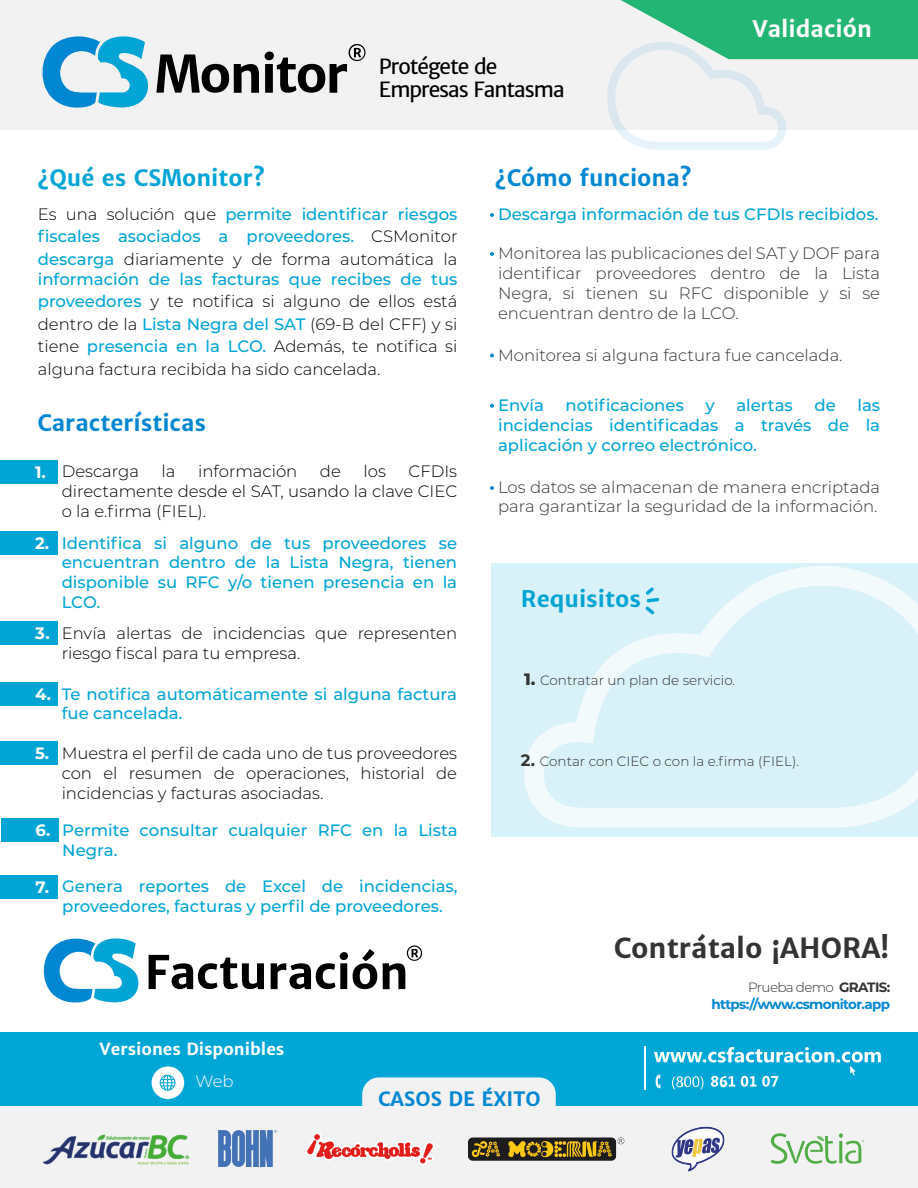
<style>
.page{position:relative;width:918px;height:1188px;background:#fff}
.page>*{position:absolute;margin:0;border:0;box-sizing:border-box;transform-origin:0 0}
.t1{font:700 27.45px "Merriweather Sans";color:#333}
.t2{font:700 22.5px "Merriweather Sans";color:#0187d2}
.t3{font:700 22.5px "Merriweather Sans";color:#00a5d5}
.t4{font:700 22.5px "Merriweather Sans";color:#fff}
.t5{font:21px/23.4px "Merriweather Sans";letter-spacing:-.045em;color:#000}
.t6{font:700 19.5px "Merriweather Sans";color:#0187d2}
.t7{font:500 16.5px/19.8px "Montserrat";color:#00a5d5;text-align:justify}
.t8{font:300 16.5px/19.8px "Montserrat";color:#000;text-align:justify}
.t9{font:300 16.5px/19.8px "Montserrat";color:#333}
.t10{font:700 16.5px "Merriweather Sans";color:#fff}
.t11{font:700 16.5px "Montserrat";color:#fff}
.t12{font:300 16.5px "Montserrat";color:#fff}
.t13{font:300 13.5px "Montserrat";color:#333}
.t14{font:700 13.5px/16.5px "Montserrat";letter-spacing:-.045em;color:#0187d2;text-align:right}
.s1{font-weight:300;color:#000}
.s2{font-weight:500;color:#00a5d5}
.s3{font-weight:800;font-size:16.5px}
.s4{font-weight:700;font-size:16.5px}
.s5{font-weight:300;color:#333}
.s6{color:#333}
</style>
<div class="page">
<div style="left:491px;top:564px;width:427px;height:273px;background:#d9f1f8"></div>
<div style="left:0;top:0;width:918px;height:130px;background:#f2f2f2"></div>
<svg style="left:524px;top:563px;width:394px;height:264px"></svg>
<svg style="left:607px;top:0;width:311px;height:150px"></svg>
<div style="left:0;top:460px;width:58px;height:24px;background:#00a5d5"></div>
<div style="left:0;top:531px;width:58px;height:24px;background:#00a5d5"></div>
<div style="left:0;top:622px;width:58px;height:23px;background:#00a5d5"></div>
<div style="left:0;top:682px;width:58px;height:24px;background:#00a5d5"></div>
<div style="left:0;top:742px;width:58px;height:23px;background:#00a5d5"></div>
<div style="left:1px;top:818px;width:58px;height:24px;background:#00a5d5"></div>
<div style="left:0;top:875px;width:58px;height:23px;background:#00a5d5"></div>
<svg style="left:490px;top:486px;width:4px;height:4px"></svg>
<svg style="left:490px;top:404px;width:4px;height:4px"></svg>
<svg style="left:490px;top:354px;width:4px;height:3px"></svg>
<svg style="left:490px;top:252px;width:4px;height:4px"></svg>
<svg style="left:490px;top:213px;width:4px;height:4px"></svg>
<svg style="left:645px;top:587px;width:14px;height:27px"></svg>
<svg style="left:43px;top:938px;width:95px;height:65px"></svg>
<svg style="left:149px;top:955px;width:115px;height:34px"></svg>
<svg style="left:271px;top:949px;width:106px;height:40px"></svg>
<svg style="left:383px;top:945px;width:39px;height:44px"></svg>
<div style="left:0;top:1033px;width:918px;height:73px;background:#00a6d6"></div>
<div style="left:0;top:1106px;width:918px;height:82px;background:#f2f2f2"></div>
<svg style="left:149px;top:1064px;width:37px;height:37px"></svg>
<div style="left:147px;top:1062px;width:42px;height:42px;border:4px solid #00a6d6;border-radius:50%"></div>
<svg style="left:160px;top:1075px;width:16px;height:16px"></svg>
<div style="left:362px;top:1077px;width:194px;height:51px;background:#f2f2f2;border-radius:17px"></div>
<hr style="left:645px;top:1046px;width:1px;height:44px;background:#fff">
<svg style="left:654px;top:1047px;width:227px;height:42px"></svg>
<img style="left:223px;top:1130px;width:54px;height:1px">
<svg style="left:42px;top:36px;width:106px;height:72px"></svg>
<svg style="left:156px;top:54px;width:103px;height:39px"></svg>
<svg style="left:265px;top:44px;width:100px;height:49px"></svg>
<img style="left:306px;top:1133px;width:128px;height:32px">
<img style="left:672px;top:1126px;width:53px;height:46px">
<img style="left:468px;top:1137px;width:156px;height:24px">
<img style="left:219px;top:1131px;width:58px;height:35px">
<img style="left:42px;top:1134px;width:148px;height:31px">
<img style="left:770px;top:1133px;width:95px;height:31px">
<p class="t5" style="left:379px;top:54px;width:187px">Protégete de<br>Empresas Fantasma</p>
<h2 class="t3" style="left:38px;top:164px;width:228px">¿Qué es CSMonitor?</h2>
<h2 class="t2" style="left:495px;top:164px;width:198px">¿Cómo funciona?</h2>
<h2 class="t4" style="left:753px;top:15px;width:121px">Validación</h2>
<p class="t7" style="left:38px;top:202px;width:421px;line-height:22.5px"><span class="s1">Es una solución que</span> permite identificar riesgos fiscales asociados a proveedores. <span class="s1">CSMonitor </span>descarga <span class="s1">diariamente y de forma automática la</span></p>
<p class="t8" style="left:38px;top:267px;width:421px;line-height:22.5px"><span class="s2">información de las facturas que recibes de tus proveedores</span> y te notifica si alguno de ellos está dentro de la <span class="s2">Lista Negra del SAT</span> (69-B del CFF) y si tiene <span class="s2">presencia en la LCO.</span> Además, te notifica si alguna factura recibida ha sido cancelada.</p>
<h2 class="t2" style="left:38px;top:409px;width:170px">Características</h2>
<p class="t8" style="left:62px;top:461px;width:79px">Descarga</p>
<p class="t8" style="left:162px;top:461px;width:15px">la</p>
<p class="t8" style="left:198px;top:461px;width:101px">información</p>
<p class="t8" style="left:320px;top:461px;width:22px">de</p>
<p class="t8" style="left:364px;top:461px;width:24px">los</p>
<p class="t8" style="left:62px;top:461px;width:397px;text-indent:347px">CFDIs directamente desde el SAT, usando la clave CIEC o la e.firma (FIEL).</p>
<p class="t11" style="left:35px;top:460px;width:12px">1.</p>
<p class="t11" style="left:35px;top:531px;width:16px">2.</p>
<p class="t7" style="left:62px;top:532px;width:397px">Identifica si alguno de tus proveedores se encuentran dentro de la Lista Negra, tienen disponible su RFC y/o tienen presencia en la LCO.</p>
<p class="t11" style="left:35px;top:622px;width:16px">3.</p>
<p class="t8" style="left:62px;top:623px;width:397px">Envía alertas de incidencias que representen riesgo fiscal para tu empresa.</p>
<p class="t11" style="left:35px;top:682px;width:18px">4.</p>
<p class="t7" style="left:62px;top:683px;width:397px">Te notifica automáticamente si alguna factura fue cancelada.</p>
<p class="t11" style="left:35px;top:742px;width:16px">5.</p>
<p class="t8" style="left:62px;top:743px;width:397px">Muestra el perfil de cada uno de tus proveedores con el resumen de operaciones, historial de incidencias y facturas asociadas.</p>
<p class="t11" style="left:36px;top:819px;width:16px">6.</p>
<p class="t7" style="left:62px;top:819px;width:397px">Permite consultar cualquier RFC en la Lista<br>Negra.</p>
<p class="t11" style="left:36px;top:875px;width:15px">7.</p>
<p class="t7" style="left:62px;top:876px;width:397px">Genera reportes de Excel de incidencias, proveedores, facturas y perfil de proveedores.</p>
<p class="t7" style="left:498px;top:203px;width:382px">Descarga información de tus CFDIs recibidos.</p>
<p class="t9" style="left:498px;top:243px;width:384px;text-align:justify">Monitorea las publicaciones del SAT y DOF para identificar proveedores dentro de la Lista Negra, si tienen su RFC disponible y si se encuentran dentro de la LCO.</p>
<p class="t9" style="left:498px;top:345px;width:346px">Monitorea si alguna factura fue cancelada.</p>
<p class="t7" style="left:498px;top:395px;width:47px">Envía</p>
<p class="t7" style="left:566px;top:395px;width:120px">notificaciones</p>
<p class="t7" style="left:706px;top:395px;width:11px">y</p>
<p class="t7" style="left:736px;top:395px;width:58px">alertas</p>
<p class="t7" style="left:815px;top:395px;width:23px">de</p>
<p class="t7" style="left:498px;top:395px;width:384px;text-indent:359px">las incidencias identificadas a través de la aplicación y correo electrónico.</p>
<p class="t9" style="left:498px;top:476px;width:384px">Los datos se almacenan de manera encriptada para garantizar la seguridad de la información.</p>
<h2 class="t3" style="left:521px;top:585px;width:122px">Requisitos</h2>
<p class="t13" style="left:524px;top:671px;width:213px"><span class="s3">1.</span> Contratar un plan de servicio.</p>
<p class="t13" style="left:521px;top:752px;width:280px"><span class="s4">2.</span> Contar con CIEC o con la e.firma (FIEL).</p>
<h1 class="t1" style="left:614px;top:932px;width:277px">Contrátalo ¡AHORA!</h1>
<p class="t14" style="left:712px;top:979px;width:180px"><span class="s5">Prueba demo</span> <span class="s6">GRATIS: </span>https://www.csmonitor.app</p>
<p class="t10" style="left:100px;top:1039px;width:186px">Versiones Disponibles</p>
<p class="t12" style="left:196px;top:1070px;width:40px">Web</p>
<p class="t6" style="left:378px;top:1087px;width:164px">CASOS DE ÉXITO</p>
</div>
